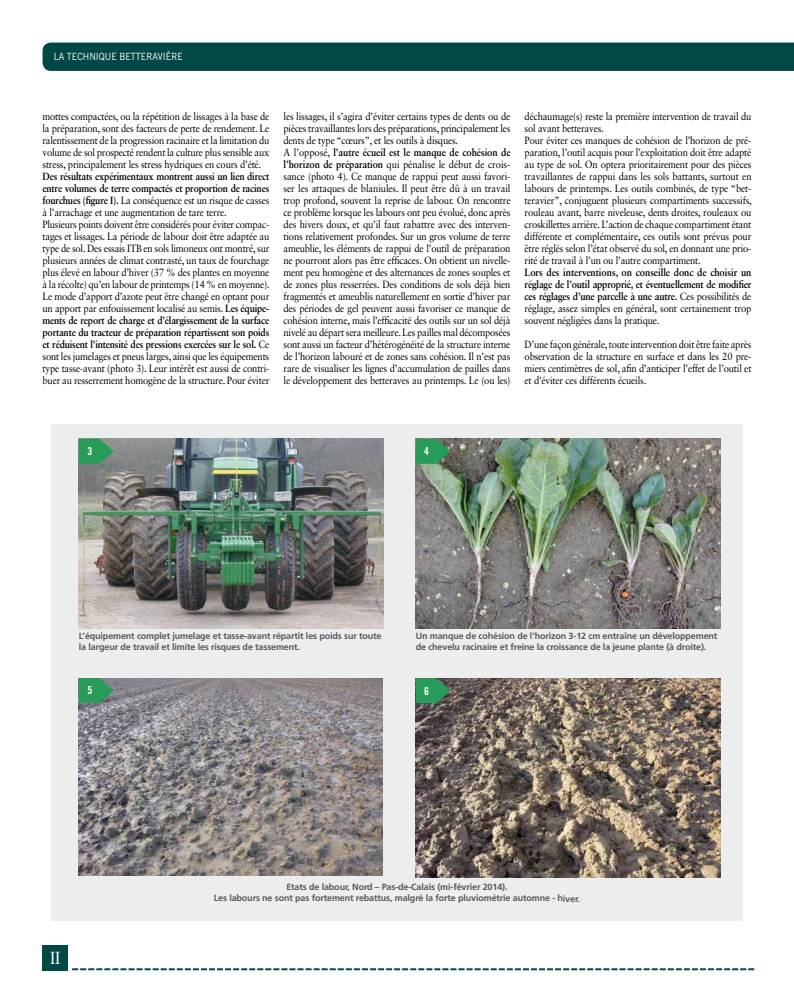
<style>
.page{position:relative;width:794px;height:993px;background:#fff}
.page>*{position:absolute;margin:0;border:0;box-sizing:border-box;transform-origin:0 0}
.t1{font:17.5px "Sabon LT Std";color:#fff;scale:.9 1}
.t2{font:11px "Trade Gothic LT Std Bd Cn 20";color:#fff}
.t3{font:10.5px/12px "Sabon LT Std";letter-spacing:-.02em;color:#000;scale:.9 1}
.t4{font:700 10.5px/12px "Sabon LT Std";letter-spacing:-.02em;color:#000;text-align:justify;scale:.9 1}
.t5{font:10px "Trade Gothic LT Std";color:#fff;scale:.9 1}
.t6{font:700 9px/11px "Frutiger LT Std";letter-spacing:-.015em;color:#58585a}
.s1{font-weight:700}
.s2{font-weight:400}
</style>
<div class="page">
<div style="left:43px;top:944px;width:25px;height:25px;background:#004845"></div>
<svg style="left:72px;top:968px;width:682px;height:1px"></svg>
<div style="left:43px;top:43px;width:751px;height:28px;background:#004845"></div>
<div style="left:51px;top:424px;width:692px;height:496px;background:#eceded"></div>
<img style="left:416px;top:439px;width:304px;height:189px">
<img style="left:79px;top:439px;width:304px;height:189px">
<img style="left:416px;top:678px;width:304px;height:198px">
<img style="left:79px;top:678px;width:304px;height:197px">
<svg style="left:79px;top:439px;width:35px;height:24px"></svg>
<svg style="left:416px;top:439px;width:34px;height:24px"></svg>
<svg style="left:79px;top:678px;width:35px;height:24px"></svg>
<svg style="left:416px;top:678px;width:34px;height:25px"></svg>
<p class="t5" style="left:54px;top:50px;width:145px">LA TECHNIQUE BETTERAVIÈRE</p>
<p class="t3" style="left:43px;top:110px;width:254px;text-align:justify">mottes compactées, ou la répétition de lissages à la base de la préparation, sont des facteurs de perte de rendement. Le ralentissement de la progression racinaire et la limitation du volume de sol prospecté rendent la culture plus sensible aux stress, principalement les stress hydriques en cours d’été.</p>
<p class="t3" style="left:43px;top:170px;width:254px"><span class="s1">Des résultats expérimentaux montrent aussi un lien direct entre volumes de terre compactés et proportion de racines fourchues (figure I).</span> La conséquence est un risque de casses à l’arrachage et une augmentation de tare terre.<br>Plusieurs points doivent être considérés pour éviter compac&shy;tages et lissages. La période de labour doit être adaptée au type de sol. Des essais ITB en sols limoneux ont montré, sur plusieurs années de climat contrasté, un taux de fourchage plus élevé en labour d’hiver (37 % des plantes en moyenne à la récolte) qu’en labour de printemps (14 % en moyenne).<br>Le mode d’apport d’azote peut être changé en optant pour un apport par enfouissement localisé au semis. <span class="s1">Les équipe&shy;ments de report de charge et d’élargissement de la surface portante du tracteur de préparation répartissent son poids et réduisent l’intensité des pressions exercées sur le sol.</span> Ce sont les jumelages et pneus larges, ainsi que les équipements type tasse-avant (photo 3). Leur intérêt est aussi de contri&shy;buer au resserrement homogène de la structure. Pour éviter</p>
<p class="t3" style="left:283px;top:110px;width:254px">les lissages, il s’agira d’éviter certains types de dents ou de pièces travaillantes lors des préparations, principalement les dents de type “cœurs”, et les outils à disques.<br>A l’opposé, <span class="s1">l’autre écueil est le manque de cohésion de l’horizon de préparation</span> qui pénalise le début de crois&shy;sance (photo 4). Ce manque de rappui peut aussi favori&shy;ser les attaques de blaniules. Il peut être dû à un travail trop profond, souvent la reprise de labour. On rencontre ce problème lorsque les labours ont peu évolué, donc après des hivers doux, et qu’il faut rabattre avec des interven&shy;tions relativement profondes. Sur un gros volume de terre ameublie, les éléments de rappui de l’outil de préparation ne pourront alors pas être efficaces. On obtient un nivelle&shy;ment peu homogène et des alternances de zones souples et de zones plus resserrées. Des conditions de sols déjà bien fragmentés et ameublis naturellement en sortie d’hiver par des périodes de gel peuvent aussi favoriser ce manque de cohésion interne, mais l’efficacité des outils sur un sol déjà nivelé au départ sera meilleure. Les pailles mal décomposées sont aussi un facteur d’hétérogénéité de la structure interne de l’horizon labouré et de zones sans cohésion. Il n’est pas rare de visualiser les lignes d’accumulation de pailles dans le développement des betteraves au printemps. Le (ou les)</p>
<p class="t3" style="left:524px;top:110px;width:254px">déchaumage(s) reste la première intervention de travail du sol avant betteraves.<br>Pour éviter ces manques de cohésion de l’horizon de pré&shy;paration, l’outil acquis pour l’exploitation doit être adapté au type de sol. On optera prioritairement pour des pièces travaillantes de rappui dans les sols battants, surtout en labours de printemps. Les outils combinés, de type “bet&shy;teravier”, conjuguent plusieurs compartiments successifs, rouleau avant, barre niveleuse, dents droites, rouleaux ou croskillettes arrière. L’action de chaque compartiment étant différente et complémentaire, ces outils sont prévus pour être réglés selon l’état observé du sol, en donnant une prio&shy;rité de travail à l’un ou l’autre compartiment.</p>
<p class="t4" style="left:524px;top:266px;width:254px">Lors des interventions, on conseille donc de choisir un réglage de l’outil approprié, et éventuellement de modifier ces réglages d’une parcelle à une autre. <span class="s2">Ces possibilités de réglage, assez simples en général, sont certainement trop souvent négligées dans la pratique.</span></p>
<p class="t3" style="left:524px;top:338px;width:253px;text-align:justify">D’une façon générale, toute intervention doit être faite après observation de la structure en surface et dans les 20 pre&shy;miers centimètres de sol, afin d’anticiper l’effet de l’outil et et d'éviter ces différents écueils.</p>
<p class="t2" style="left:87px;top:444px;width:6px">3</p>
<p class="t2" style="left:424px;top:444px;width:6px">4</p>
<p class="t6" style="left:79px;top:630px;width:304px">L’équipement complet jumelage et tasse-avant répartit les poids sur toute la largeur de travail et limite les risques de tassement.</p>
<p class="t6" style="left:416px;top:630px;width:303px">Un manque de cohésion de l’horizon 3-12 cm entraîne un développement de chevelu racinaire et freine la croissance de la jeune plante (à droite).</p>
<p class="t2" style="left:87px;top:683px;width:6px">5</p>
<p class="t2" style="left:424px;top:684px;width:6px">6</p>
<h1 class="t1" style="left:50px;top:947px;width:13px">II</h1>
<p class="t6" style="left:214px;top:881px;width:368px;text-align:center">Etats de labour, Nord – Pas-de-Calais (mi-février 2014).<br>Les labours ne sont pas fortement rebattus, malgré la forte pluviométrie automne - hiver.</p>
</div>
